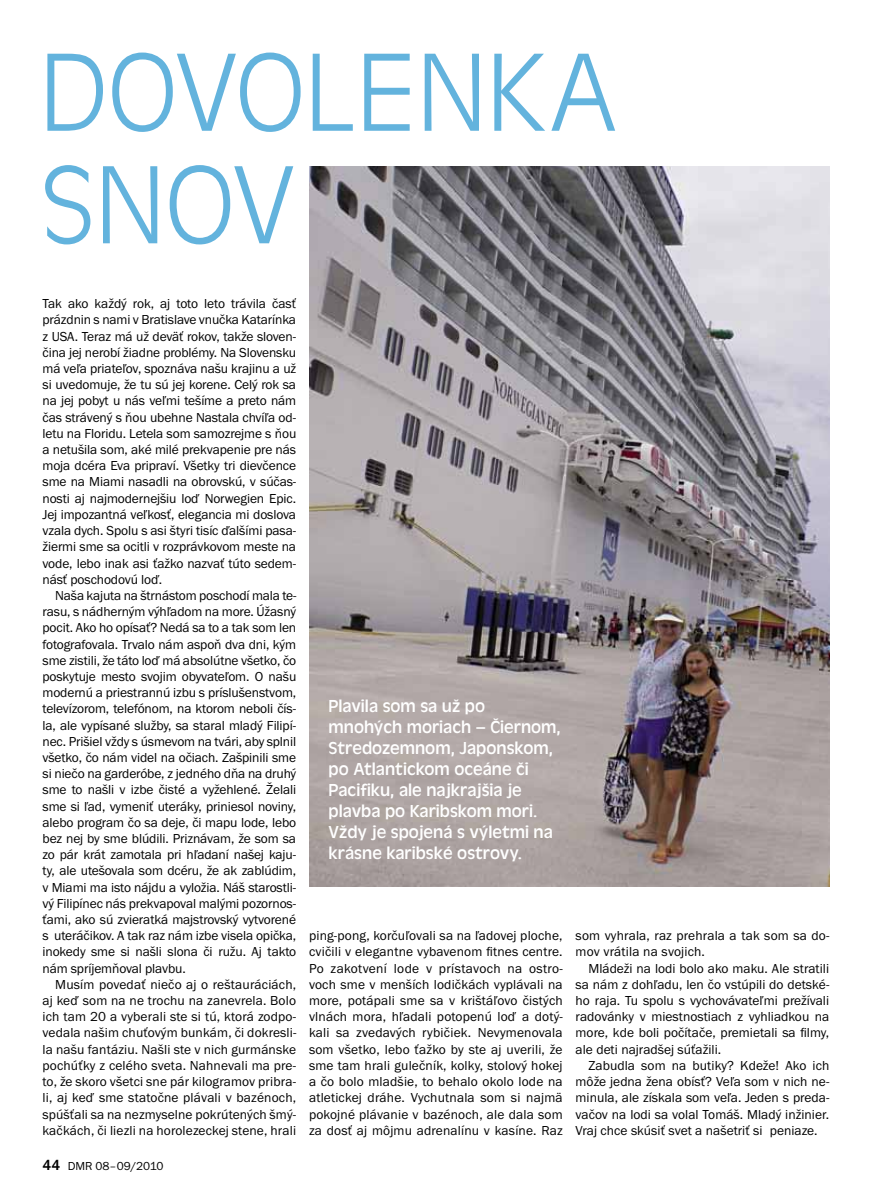
<style>
.page{position:relative;width:872px;height:1191px;background:#fff}
.page>*{position:absolute;margin:0;border:0;box-sizing:border-box;transform-origin:0 0}
.t1{font:115.5px/112.5px "Antique Olive TOT Ligh";letter-spacing:.005em;color:#63b3dd}
.t2{font:18px/21px "Antique Olive TOT";color:#fff}
.t3{font:13.5px/16.2px "Franklin Got Itc TOT Boo";color:#000;text-align:justify}
.t4{font:12px "Franklin Got Itc TOT Boo";color:#000}
.s1{font-family:"Franklin Got Itc TOT";font-weight:500;font-size:15px}
</style>
<div class="page">
<img style="left:309px;top:167px;width:520px;height:719px">
<h1 class="t1" style="left:40px;top:40px;width:579px">DOVOLENKA<br>SNOV</h1>
<p class="t3" style="left:43px;top:296px;width:255px">Tak ako každý rok, aj toto leto trávila časť prázdnin s nami v Bratislave vnučka Katarínka z USA. Teraz má už deväť rokov, takže sloven‑ čina jej nerobí žiadne problémy. Na Slovensku má veľa priateľov, spoznáva našu krajinu a už si uvedomuje, že tu sú jej korene. Celý rok sa na jej pobyt u nás veľmi tešíme a preto nám čas strávený s ňou ubehne Nastala chvíľa od‑ letu na Floridu. Letela som samozrejme s ňou a netušila som, aké milé prekvapenie pre nás moja dcéra Eva pripraví. Všetky tri dievčence sme na Miami nasadli na obrovskú, v súčas‑ nosti aj najmodernejšiu loď Norwegien Epic.<br>Jej impozantná veľkosť, elegancia mi doslova vzala dych. Spolu s asi štyri tisíc ďalšími pasa‑ žiermi sme sa ocitli v rozprávkovom meste na vode, lebo inak asi ťažko nazvať túto sedem‑ násť poschodovú loď.</p>
<p class="t3" style="left:43px;top:587px;width:255px;text-indent:13px">Naša kajuta na štrnástom poschodí mala te‑ rasu, s nádherným výhľadom na more. Úžasný pocit. Ako ho opísať? Nedá sa to a tak som len fotografovala. Trvalo nám aspoň dva dni, kým sme zistili, že táto loď má absolútne všetko, čo poskytuje mesto svojim obyvateľom. O našu modernú a priestrannú izbu s príslušenstvom, televízorom, telefónom, na ktorom neboli čís‑ la, ale vypísané služby, sa staral mladý Filipí‑ nec. Prišiel vždy s úsmevom na tvári, aby splnil všetko, čo nám videl na očiach. Zašpinili sme si niečo na garderóbe, z jedného dňa na druhý sme to našli v izbe čisté a vyžehlené. Želali sme si ľad, vymeniť uteráky, priniesol noviny, alebo program čo sa deje, či mapu lode, lebo bez nej by sme blúdili. Priznávam, že som sa zo pár krát zamotala pri hľadaní našej kaju‑ ty, ale utešovala som dcéru, že ak zablúdim, v Miami ma isto nájdu a vyložia. Náš starostli‑ vý Filipínec nás prekvapoval malými pozornos‑ ťami, ako sú zvieratká majstrovský vytvorené s uteráčikov. A tak raz nám izbe visela opička, inokedy sme si našli slona či ružu. Aj takto nám spríjemňoval plavbu.</p>
<p class="t3" style="left:42px;top:976px;width:255px;text-indent:13px">Musím povedať niečo aj o reštauráciách, aj keď som na ne trochu na zanevrela. Bolo ich tam 20 a vyberali ste si tú, ktorá zodpo‑ vedala našim chuťovým bunkám, či dokresli‑ la našu fantáziu. Našli ste v nich gurmánske pochúťky z celého sveta. Nahnevali ma pre‑ to, že skoro všetci sne pár kilogramov pribra‑ li, aj keď sme statočne plávali v bazénoch, spúšťali sa na nezmyselne pokrútených šmý‑ kačkách, či liezli na horolezeckej stene, hrali</p>
<p class="t4" style="left:43px;top:1159px;width:122px"><span class="s1">44</span> DMR 08–09/2010</p>
<h2 class="t2" style="left:328px;top:695px;width:234px">Plavila som sa už po mnohých moriach – Čiernom,<br>Stredozemnom, Japonskom, po Atlantickom oceáne či<br>Pacifiku, ale najkrajšia je plavba po Karibskom mori.<br>Vždy je spojená s výletmi na krásne karibské ostrovy.</h2>
<p class="t3" style="left:309px;top:927px;width:255px">ping‑pong, korčuľovali sa na ľadovej ploche, cvičili v elegantne vybavenom fitnes centre.<br>Po zakotvení lode v prístavoch na ostro‑ voch sme v menších lodičkách vyplávali na more, potápali sme sa v krištáľovo čistých vlnách mora, hľadali potopenú loď a dotý‑ kali sa zvedavých rybičiek. Nevymenovala som všetko, lebo ťažko by ste aj uverili, že sme tam hrali gulečník, kolky, stolový hokej a čo bolo mladšie, to behalo okolo lode na atletickej dráhe. Vychutnala som si najmä pokojné plávanie v bazénoch, ale dala som za dosť aj môjmu adrenalínu v kasíne. Raz</p>
<p class="t3" style="left:575px;top:927px;width:255px">som vyhrala, raz prehrala a tak som sa do‑ mov vrátila na svojich.</p>
<p class="t3" style="left:575px;top:960px;width:255px;text-indent:13px">Mládeži na lodi bolo ako maku. Ale stratili sa nám z dohľadu, len čo vstúpili do detské‑ ho raja. Tu spolu s vychovávateľmi prežívali radovánky v miestnostiach z vyhliadkou na more, kde boli počítače, premietali sa filmy, ale deti najradšej súťažili.</p>
<p class="t3" style="left:575px;top:1057px;width:255px;text-indent:13px">Zabudla som na butiky? Kdeže! Ako ich môže jedna žena obísť? Veľa som v nich ne‑ minula, ale získala som veľa. Jeden s preda‑ vačov na lodi sa volal Tomáš. Mladý inžinier.<br>Vraj chce skúsiť svet a našetriť si peniaze.</p>
</div>
